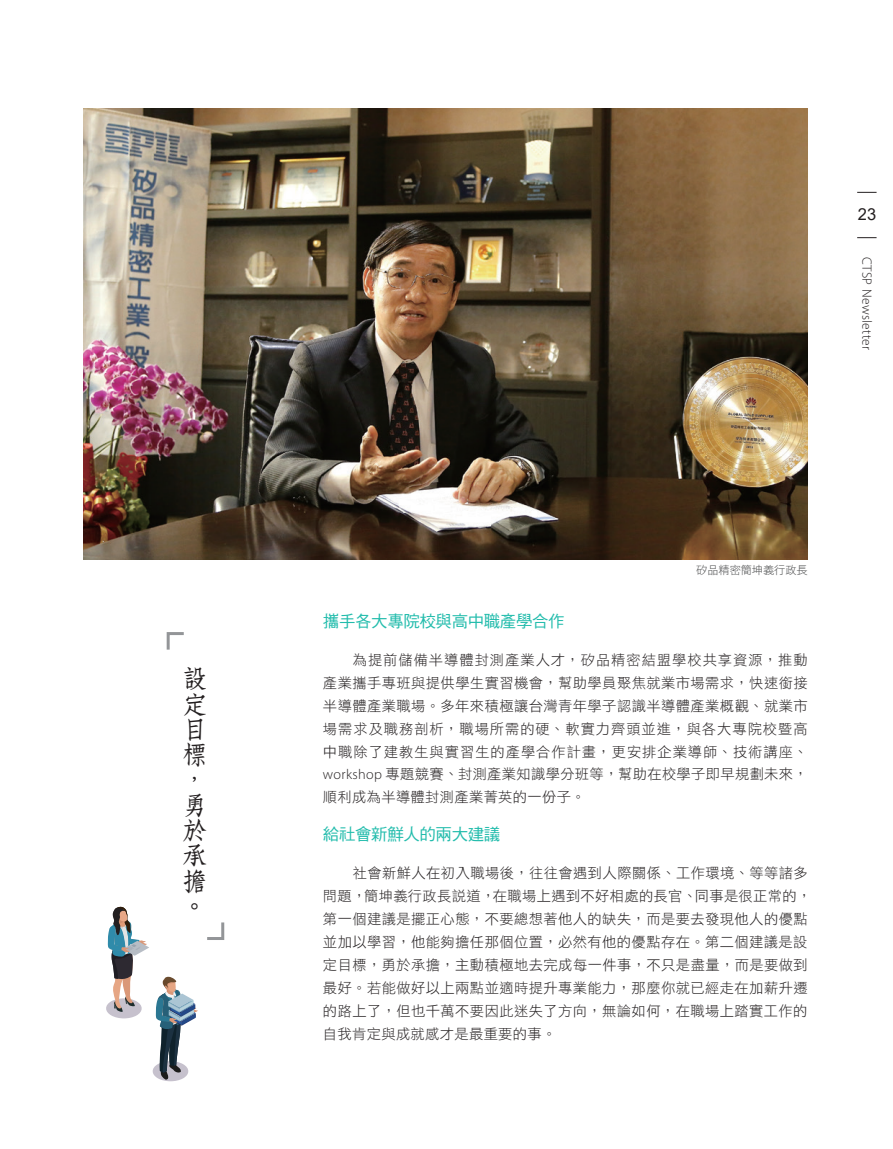
<style>
.page{position:relative;width:893px;height:1149px;background:#fff}
.page>*{position:absolute;margin:0;border:0;box-sizing:border-box;transform-origin:0 0}
.t1{font:25.5px/25.2px "DF Fang Song W6 WIN BF";color:#231f20}
.t2{font:16.5px "DF Hei Std W5";letter-spacing:-.025em;color:#22bcac}
.t3{font:16.5px "Arial";color:#231f20}
.t4{font:14.25px/23px "DF Hei Std W3";letter-spacing:.03em;color:#231f20;text-align:justify}
.t5{font:300 13.5px "Myriad Pro";letter-spacing:.025em;color:#231f20}
.t6{font:11.25px "DF Hei Std W3";letter-spacing:-.01em;color:#4b4c4d}
.s1{font-family:"Myriad Pro";font-weight:300}
</style>
<div class="page">
<img style="left:84px;top:109px;width:724px;height:450px">
<svg style="left:166px;top:632px;width:18px;height:18px"></svg>
<svg style="left:207px;top:922px;width:18px;height:18px"></svg>
<svg style="left:106px;top:906px;width:92px;height:174px"></svg>
<svg style="left:857px;top:192px;width:19px;height:1px"></svg>
<svg style="left:857px;top:237px;width:19px;height:1px"></svg>
<h1 class="t1" style="left:182px;top:666px;width:26px">設定目標，勇於承擔。</h1>
<p class="t3" style="left:858px;top:203px;width:20px">23</p>
<p class="t5" style="left:875px;top:256px;width:95px;rotate:90deg">CTSP Newsletter</p>
<p class="t6" style="left:696px;top:563px;width:113px">矽品精密簡坤義行政長</p>
<p class="t2" style="left:323px;top:612px;width:243px">攜手各大專院校與高中職產學合作</p>
<p class="t4" style="left:323px;top:647px;width:486px;text-indent:30px">為提前儲備半導體封測產業人才，矽品精密結盟學校共享資源，推動產業攜手專班與提供學生實習機會，幫助學員聚焦就業市場需求，快速銜接半導體產業職場。多年來積極讓台灣青年學子認識半導體產業概觀、就業市場需求及職務剖析，職場所需的硬、軟實力齊頭並進，與各大專院校暨高中職除了建教生與實習生的產學合作計畫，更安排企業導師、技術講座、<span class="s1">workshop</span> 專題競賽、封測產業知識學分班等，幫助在校學子即早規劃未來，順利成為半導體封測產業菁英的一份子。</p>
<p class="t2" style="left:323px;top:825px;width:179px">給社會新鮮人的兩大建議</p>
<p class="t4" style="left:323px;top:860px;width:490px;text-align:left;text-indent:30px">社會新鮮人在初入職場後，往往會遇到人際關係、工作環境、等等諸多問題，簡坤義行政長說道，在職場上遇到不好相處的長官、同事是很正常的，第一個建議是擺正心態，不要總想著他人的缺失，而是要去發現他人的優點並加以學習，他能夠擔任那個位置，必然有他的優點存在。第二個建議是設定目標，勇於承擔，主動積極地去完成每一件事，不只是盡量，而是要做到最好。若能做好以上兩點並適時提升專業能力，那麼你就已經走在加薪升遷的路上了，但也千萬不要因此迷失了方向，無論如何，在職場上踏實工作的自我肯定與成就感才是最重要的事。</p>
</div>
